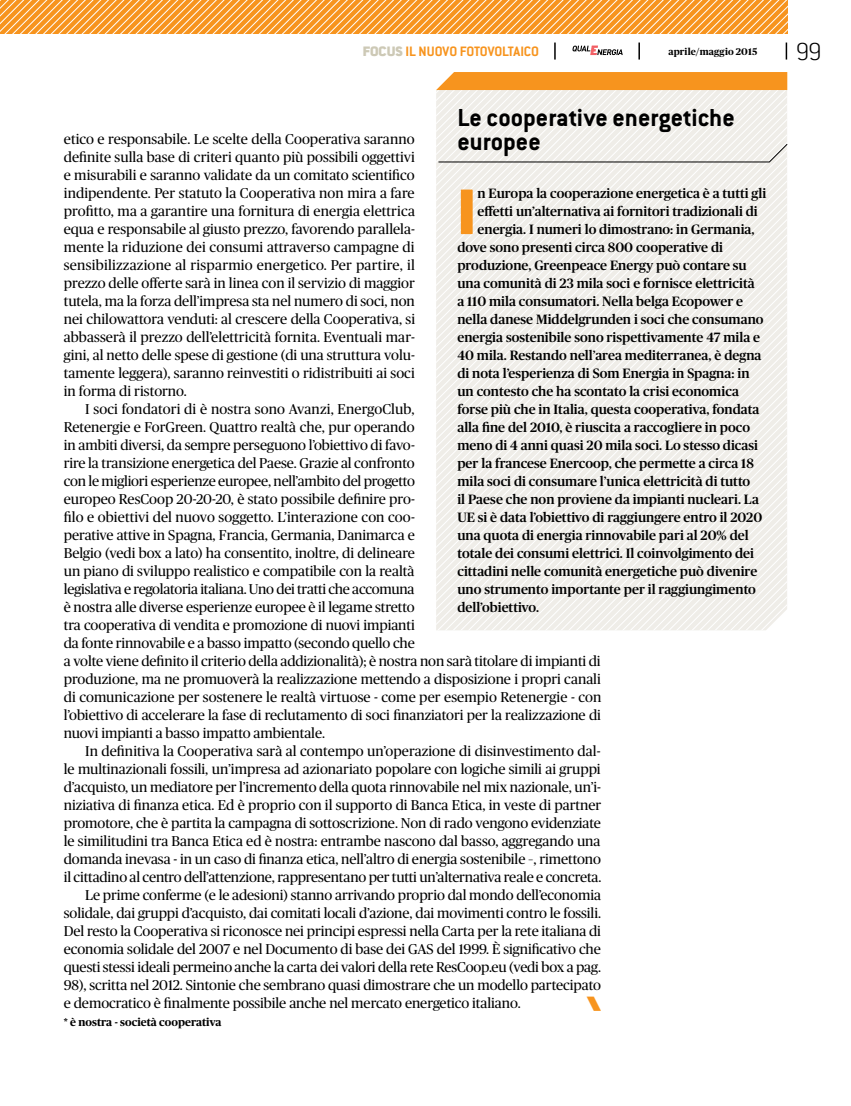
<style>
.page{position:relative;width:851px;height:1106px;background:#fff}
.page>*{position:absolute;margin:0;border:0;box-sizing:border-box;transform-origin:0 0}
.t1{font:900 70.5px "Conduit ITC Std";color:#f7941e}
.t2{font:700 27px/24px "Conduit ITC Std";color:#000}
.t3{font:200 27px "Conduit ITC Std";color:#000}
.t4{font:700 15px "Conduit ITC Std";letter-spacing:-.005em;color:#f7941e}
.t5{font:14.25px/18px "Publico";letter-spacing:-.005em;color:#000;text-align:justify}
.t6{font:500 13.5px "Publico";color:#000}
.t7{font:700 11.25px "Publico";color:#000}
.t8{font:700 9.75px "Publico";letter-spacing:.015em;color:#000}
.s1{font-weight:900;color:#cdc9b6}
</style>
<div class="page">
<svg style="left:0;top:0;width:787px;height:34px;background:#f8a747"></svg>
<svg style="left:572px;top:46px;width:50px;height:9px"></svg>
<svg style="left:785px;top:43px;width:2px;height:17px"></svg>
<svg style="left:638px;top:43px;width:2px;height:17px"></svg>
<svg style="left:554px;top:43px;width:1px;height:17px"></svg>
<svg style="left:436px;top:72px;width:351px;height:558px"></svg>
<p class="t4" style="left:363px;top:42px;width:178px"><span class="s1">FOCUS</span> il nuovo fotovoltaico</p>
<p class="t8" style="left:668px;top:46px;width:90px">aprile/maggio 2015</p>
<h2 class="t3" style="left:795px;top:35px;width:28px">99</h2>
<h2 class="t2" style="left:457px;top:105px;width:279px">Le cooperative energetiche europee</h2>
<h1 class="t1" style="left:457px;top:173px;width:20px">I</h1>
<p class="t6" style="left:477px;top:186px;width:290px">n Europa la cooperazione energetica è a tutti gli</p>
<p class="t5" style="left:64px;top:130px;width:353px">etico e responsabile. Le scelte della Cooperativa saranno definite sulla base di criteri quanto più possibili oggettivi e misurabili e saranno validate da un comitato scientifico indipendente. Per statuto la Cooperativa non mira a fare profitto, ma a garantire una fornitura di energia elettrica equa e responsabile al giusto prezzo, favorendo parallela&shy;mente la riduzione dei consumi attraverso campagne di sensibilizzazione al risparmio energetico. Per partire, il prezzo delle offerte sarà in linea con il servizio di maggior tutela, ma la forza dell’impresa sta nel numero di soci, non nei chilowattora venduti: al crescere della Cooperativa, si abbasserà il prezzo dell’elettricità fornita. Eventuali mar&shy;gini, al netto delle spese di gestione (di una struttura volu&shy;tamente leggera), saranno reinvestiti o ridistribuiti ai soci in forma di ristorno.</p>
<p class="t5" style="left:64px;top:400px;width:539px;text-align:left;text-indent:21px">I soci fondatori di è nostra sono Avanzi, EnergoClub,<br>Retenergie e ForGreen. Quattro realtà che, pur operando<br>in ambiti diversi, da sempre perseguono l’obiettivo di favo-<br>rire la transizione energetica del Paese. Grazie al confronto<br>con le migliori esperienze europee, nell’ambito del progetto<br>europeo ResCoop 20-20-20, è stato possibile definire pro-<br>filo e obiettivi del nuovo soggetto. L’interazione con coo-<br>perative attive in Spagna, Francia, Germania, Danimarca e<br>Belgio (vedi box a lato) ha consentito, inoltre, di delineare<br>un piano di sviluppo realistico e compatibile con la realtà<br>legislativa e regolatoria italiana. Uno dei tratti che accomuna<br>è nostra alle diverse esperienze europee è il legame stretto<br>tra cooperativa di vendita e promozione di nuovi impianti<br>da fonte rinnovabile e a basso impatto (secondo quello che<br>a volte viene definito il criterio della addizionalità); è nostra non sarà titolare di impianti di produzione, ma ne promuoverà la realizzazione mettendo a disposizione i propri canali di comunicazione per sostenere le realtà virtuose - come per esempio Retenergie - con l’obiettivo di accelerare la fase di reclutamento di soci finanziatori per la realizzazione di nuovi impianti a basso impatto ambientale.</p>
<p class="t5" style="left:85px;top:742px;width:517px">In definitiva la Cooperativa sarà al contempo un’operazione di disinvestimento dal-</p>
<p class="t5" style="left:64px;top:760px;width:538px">le multinazionali fossili, un’impresa ad azionariato popolare con logiche simili ai gruppi</p>
<p class="t5" style="left:64px;top:778px;width:538px">d’acquisto, un mediatore per l’incremento della quota rinnovabile nel mix nazionale, un’i-</p>
<p class="t5" style="left:64px;top:796px;width:539px">niziativa di finanza etica. Ed è proprio con il supporto di Banca Etica, in veste di partner</p>
<p class="t5" style="left:64px;top:814px;width:538px">promotore, che è partita la campagna di sottoscrizione. Non di rado vengono evidenziate</p>
<p class="t5" style="left:64px;top:832px;width:538px">le similitudini tra Banca Etica ed è nostra: entrambe nascono dal basso, aggregando una</p>
<p class="t5" style="left:64px;top:850px;width:538px">domanda inevasa - in un caso di finanza etica, nell’altro di energia sostenibile –, rimettono</p>
<p class="t5" style="left:64px;top:868px;width:539px">il cittadino al centro dell’attenzione, rappresentano per tutti un’alternativa reale e concreta.</p>
<p class="t5" style="left:85px;top:886px;width:517px">Le prime conferme (e le adesioni) stanno arrivando proprio dal mondo dell’economia</p>
<p class="t5" style="left:64px;top:904px;width:538px">solidale, dai gruppi d’acquisto, dai comitati locali d’azione, dai movimenti contro le fossili.</p>
<p class="t5" style="left:64px;top:922px;width:538px">Del resto la Cooperativa si riconosce nei principi espressi nella Carta per la rete italiana di</p>
<p class="t5" style="left:64px;top:940px;width:538px">economia solidale del 2007 e nel Documento di base dei GAS del 1999. È significativo che</p>
<p class="t5" style="left:64px;top:958px;width:538px">questi stessi ideali permeino anche la carta dei valori della rete ResCoop.eu (vedi box a pag.</p>
<p class="t5" style="left:64px;top:976px;width:538px">98), scritta nel 2012. Sintonie che sembrano quasi dimostrare che un modello partecipato</p>
<p class="t5" style="left:64px;top:994px;width:458px">e democratico è finalmente possibile anche nel mercato energetico italiano.</p>
<p class="t7" style="left:64px;top:1016px;width:159px">* è nostra - società cooperativa</p>
<p class="t6" style="left:477px;top:204px;width:282px">effetti un’alternativa ai fornitori tradizionali di</p>
<p class="t6" style="left:477px;top:222px;width:278px">energia. I numeri lo dimostrano: in Germania,</p>
<p class="t6" style="left:457px;top:240px;width:267px">dove sono presenti circa 800 cooperative di</p>
<p class="t6" style="left:457px;top:258px;width:291px">produzione, Greenpeace Energy può contare su</p>
<p class="t6" style="left:457px;top:276px;width:299px">una comunità di 23 mila soci e fornisce elettricità</p>
<p class="t6" style="left:457px;top:294px;width:287px">a 110 mila consumatori. Nella belga Ecopower e</p>
<p class="t6" style="left:457px;top:312px;width:307px">nella danese Middelgrunden i soci che consumano</p>
<p class="t6" style="left:457px;top:330px;width:304px">energia sostenibile sono rispettivamente 47 mila e</p>
<p class="t6" style="left:457px;top:348px;width:305px">40 mila. Restando nell’area mediterranea, è degna</p>
<p class="t6" style="left:457px;top:366px;width:293px">di nota l’esperienza di Som Energia in Spagna: in</p>
<p class="t6" style="left:457px;top:384px;width:283px">un contesto che ha scontato la crisi economica</p>
<p class="t6" style="left:457px;top:402px;width:303px">forse più che in Italia, questa cooperativa, fondata</p>
<p class="t6" style="left:457px;top:420px;width:294px">alla fine del 2010, è riuscita a raccogliere in poco</p>
<p class="t6" style="left:457px;top:438px;width:302px">meno di 4 anni quasi 20 mila soci. Lo stesso dicasi</p>
<p class="t6" style="left:457px;top:456px;width:298px">per la francese Enercoop, che permette a circa 18</p>
<p class="t6" style="left:457px;top:474px;width:294px">mila soci di consumare l’unica elettricità di tutto</p>
<p class="t6" style="left:457px;top:492px;width:303px">il Paese che non proviene da impianti nucleari. La</p>
<p class="t6" style="left:457px;top:510px;width:306px">UE si è data l’obiettivo di raggiungere entro il 2020</p>
<p class="t6" style="left:457px;top:528px;width:293px">una quota di energia rinnovabile pari al 20% del</p>
<p class="t6" style="left:457px;top:546px;width:298px">totale dei consumi elettrici. Il coinvolgimento dei</p>
<p class="t6" style="left:457px;top:564px;width:301px">cittadini nelle comunità energetiche può divenire</p>
<p class="t6" style="left:457px;top:582px;width:300px">uno strumento importante per il raggiungimento</p>
<p class="t6" style="left:457px;top:600px;width:83px">dell’obiettivo.</p>
</div>
